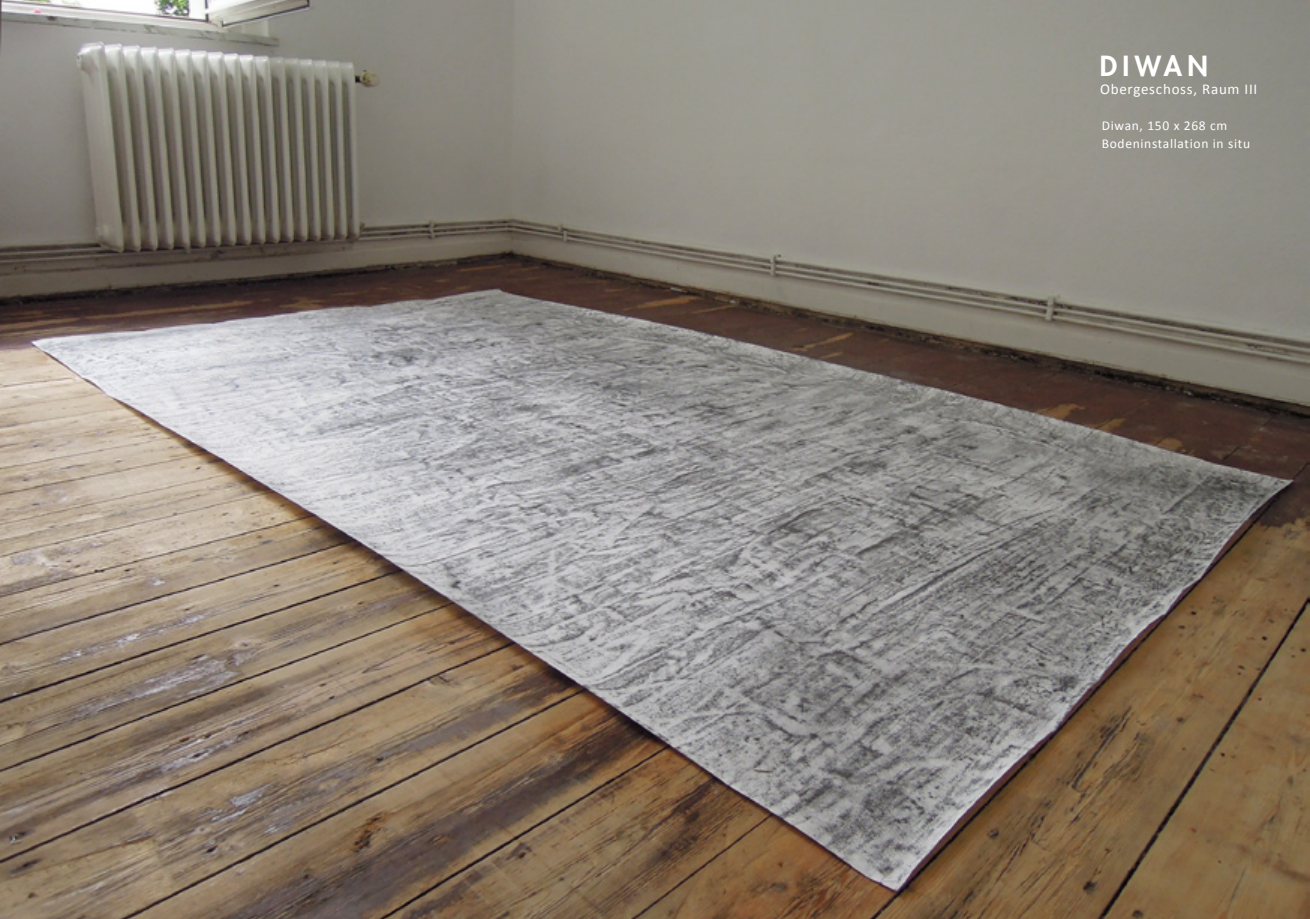
<style>
.page{position:relative;width:1310px;height:919px;background:#fff}
.page>*{position:absolute;margin:0;border:0;box-sizing:border-box;transform-origin:0 0}
.t1{font:800 27px "Futura";letter-spacing:.2em;color:#fff}
.t2{font:15px "Calibri";letter-spacing:.05em;color:#fff}
.t3{font:13.5px "Calibri";letter-spacing:.05em;color:#fff}
</style>
<div class="page">
<img style="left:0;top:0;width:1310px;height:918px">
<p class="t1" style="left:1099px;top:48px;width:110px">DIWAN</p>
<p class="t2" style="left:1100px;top:79px;width:159px">Obergeschoss, Raum III</p>
<p class="t3" style="left:1101px;top:117px;width:127px">Diwan, 150 x 268 cm</p>
<p class="t3" style="left:1101px;top:135px;width:150px">Bodeninstallation in situ</p>
</div>
